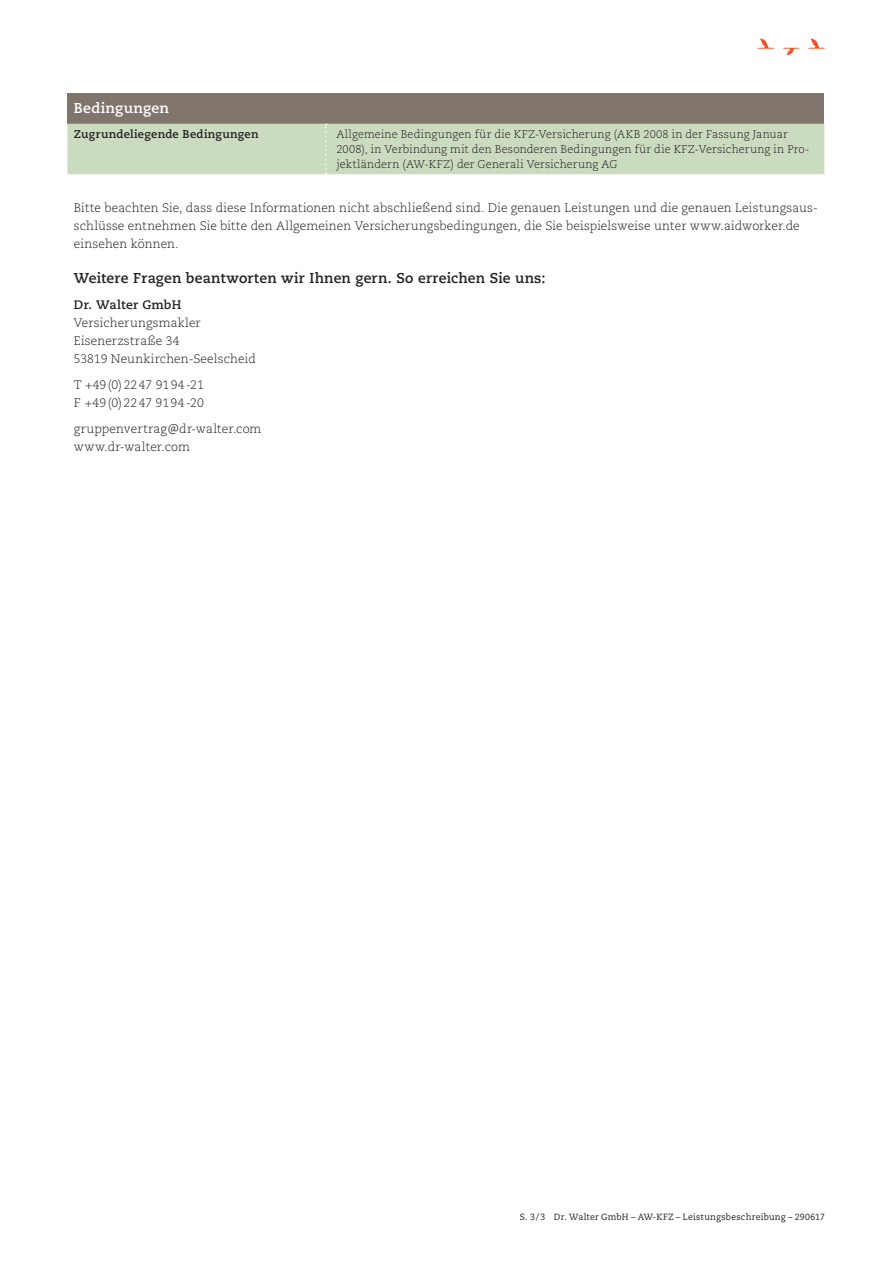
<style>
.page{position:relative;width:893px;height:1263px;background:#fff}
.page>*{position:absolute;margin:0;border:0;box-sizing:border-box;transform-origin:0 0}
.t1{font:700 14.25px "Caecilia LT Std";letter-spacing:.015em;color:#231f20}
.t2{font:700 14.25px "Caecilia LT Std";letter-spacing:.02em;color:#fff}
.t3{font:300 12.3px/18px "Caecilia LT Std";letter-spacing:.01em;color:#231f20}
.t4{font:700 12.3px "Caecilia LT Std";letter-spacing:.02em;color:#231f20}
.t5{font:300 11.25px/15px "Caecilia LT Std";letter-spacing:.01em;color:#231f20}
.t6{font:700 11.25px "Caecilia LT Std";letter-spacing:.02em;color:#231f20}
.t7{font:9px "Caecilia LT Std";letter-spacing:.03em;color:#231f20;scale:.96 1}
.s1{font-family:"The Sans Os F"}
</style>
<div class="page">
<svg style="left:808px;top:38px;width:17px;height:11px"></svg>
<svg style="left:757px;top:39px;width:17px;height:10px"></svg>
<svg style="left:783px;top:48px;width:17px;height:7px"></svg>
<div style="left:67px;top:93px;width:757px;height:31px;background:#80756d"></div>
<div style="left:67px;top:124px;width:757px;height:50px;background:#cbdbc0"></div>
<p class="t2" style="left:74px;top:100px;width:97px">Bedingungen</p>
<p class="t6" style="left:74px;top:128px;width:186px">Zugrundeliegende Bedingungen</p>
<p class="t5" style="left:336px;top:127px;width:475px">Allgemeine Bedingungen für die KFZ-Versicherung (AKB 2008 in der Fassung Januar<br>2008), in Verbindung mit den Besonderen Bedingungen für die KFZ-Versicherung in Pro&shy;jektländern (AW-KFZ) der Generali Versicherung AG</p>
<p class="t3" style="left:74px;top:199px;width:745px">Bitte beachten Sie, dass diese Informationen nicht abschließend sind. Die genauen Leistungen und die genauen Leistungsaus&shy;schlüsse entnehmen Sie bitte den Allgemeinen Versicherungsbedingungen, die Sie beispielsweise unter www.aidworker.de einsehen können.</p>
<p class="t1" style="left:74px;top:269px;width:473px">Weitere Fragen beantworten wir Ihnen gern. So erreichen Sie uns:</p>
<p class="t4" style="left:74px;top:298px;width:109px">Dr. Walter GmbH</p>
<p class="t3" style="left:74px;top:314px;width:183px">Versicherungsmakler<br>Eisenerzstraße 34<br>53819 Neunkirchen-Seelscheid</p>
<p class="t3" style="left:74px;top:376px;width:131px">T +49(0)2247 9194-21<br>F +49(0)2247 9194-20</p>
<p class="t3" style="left:74px;top:420px;width:189px">gruppenvertrag<span class="s1">@</span>dr-walter.com www.dr-walter.com</p>
<p class="t7" style="left:520px;top:1212px;width:319px">S. 3/3 Dr. Walter GmbH – AW-KFZ – Leistungsbeschreibung – 290617</p>
</div>
